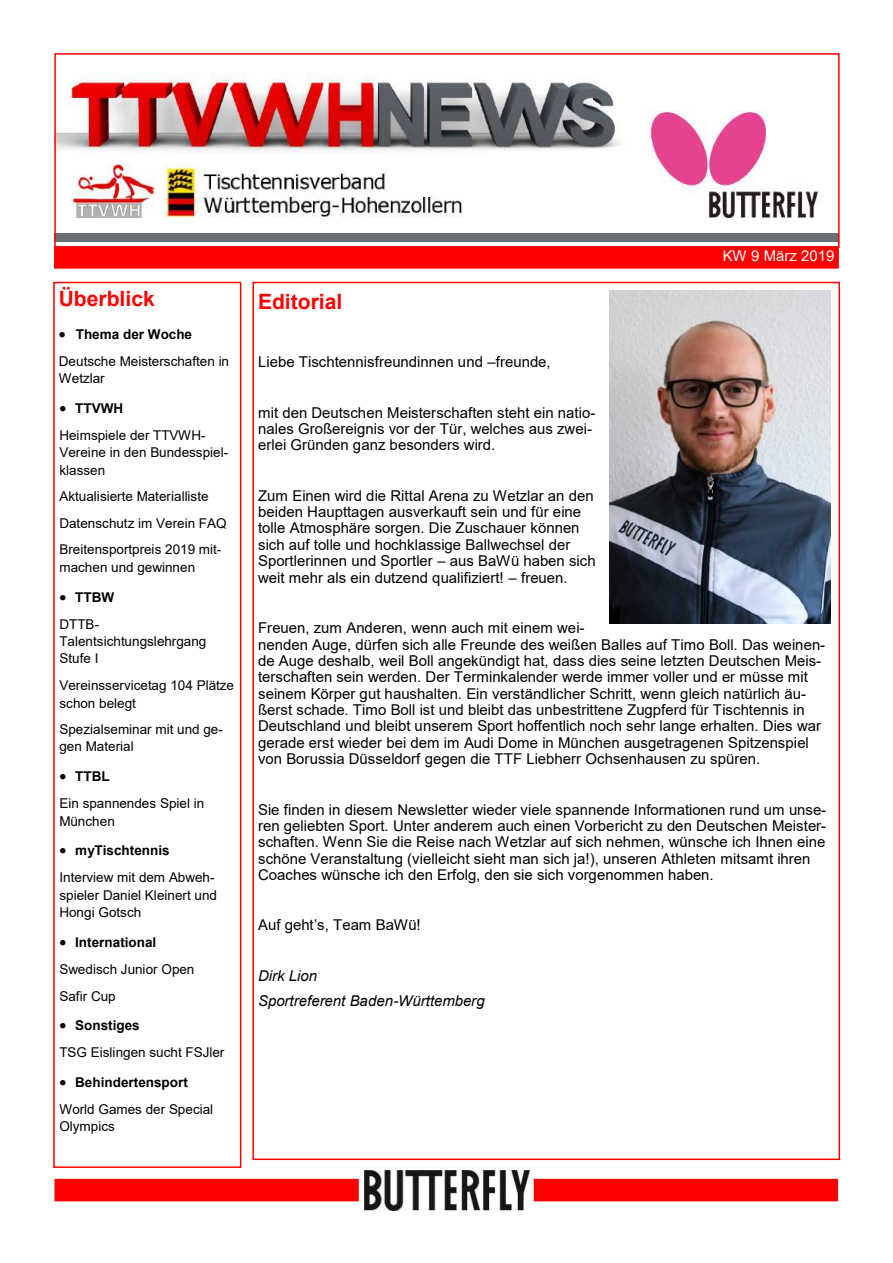
<style>
.page{position:relative;width:893px;height:1263px;background:#fff}
.page>*{position:absolute;margin:0;border:0;box-sizing:border-box;transform-origin:0 0}
.t1{font:700 21px "Arial";color:#f00}
.t2{font:15px/16.4px "Arial";color:#000}
.t3{font:italic 15px/25.2px "Arial";color:#000}
.t4{font:15px "Arial";color:#fff}
.t5{font:13.5px/17.4px "Arial";letter-spacing:.005em;color:#000}
.s1{font-weight:700}
</style>
<div class="page">
<div style="left:54px;top:246px;width:785px;height:23px;background:#f00"></div>
<div style="left:54px;top:233px;width:785px;height:8px;background:#696e74"></div>
<img style="left:365px;top:1170px;width:164px;height:40px">
<div style="left:54px;top:1179px;width:305px;height:22px;background:#f00"></div>
<div style="left:534px;top:1179px;width:304px;height:22px;background:#f00"></div>
<img style="left:73px;top:164px;width:82px;height:54px">
<img style="left:165px;top:165px;width:298px;height:53px">
<img style="left:648px;top:110px;width:173px;height:108px">
<img style="left:57px;top:73px;width:563px;height:81px">
<div style="left:54px;top:53px;width:786px;height:195px;border:2px solid #f00"></div>
<div style="left:53px;top:282px;width:188px;height:886px;border:2px solid #f00"></div>
<img style="left:609px;top:291px;width:222px;height:332px">
<h1 class="t1" style="left:59px;top:287px;width:97px">Überblick</h1>
<p class="t5" style="left:59px;top:320px;width:172px;line-height:27.2px">• <span class="s1">Thema der Woche<br></span>Deutsche Meisterschaften in</p>
<p class="t5" style="left:59px;top:370px;width:47px">Wetzlar</p>
<p class="t5" style="left:59px;top:395px;width:148px;line-height:27.2px">• <span class="s1">TTVWH<br></span>Heimspiele der TTVWH-</p>
<p class="t5" style="left:59px;top:444px;width:170px">Vereine in den Bundesspiel&shy;klassen</p>
<p class="t5" style="left:59px;top:483px;width:169px;line-height:26.4px">Aktualisierte Materialliste<br>Datenschutz im Verein FAQ<br>Breitensportpreis 2019 mit-</p>
<p class="t5" style="left:59px;top:558px;width:137px">machen und gewinnen</p>
<p class="t5" style="left:59px;top:583px;width:56px;line-height:27px">• <span class="s1">TTBW<br></span>DTTB-</p>
<p class="t5" style="left:59px;top:633px;width:149px">Talentsichtungslehrgang<br>Stufe I</p>
<p class="t5" style="left:59px;top:677px;width:176px">Vereinsservicetag 104 Plätze schon belegt</p>
<p class="t5" style="left:59px;top:721px;width:165px">Spezialseminar mit und ge&shy;gen Material</p>
<p class="t5" style="left:59px;top:763px;width:146px;line-height:27.2px">• <span class="s1">TTBL<br></span>Ein spannendes Spiel in</p>
<p class="t5" style="left:59px;top:812px;width:57px">München</p>
<p class="t5" style="left:59px;top:837px;width:157px;line-height:27.2px">• <span class="s1">myTischtennis<br></span>Interview mit dem Abweh-</p>
<p class="t5" style="left:59px;top:886px;width:159px">spieler Daniel Kleinert und<br>Hongi Gotsch</p>
<p class="t5" style="left:59px;top:929px;width:137px;line-height:26.8px">• <span class="s1">International<br></span>Swedisch Junior Open<br>Safir Cup</p>
<p class="t5" style="left:59px;top:1012px;width:167px;line-height:27px">• <span class="s1">Sonstiges<br></span>TSG Eislingen sucht FSJler</p>
<p class="t5" style="left:59px;top:1068px;width:155px;line-height:27px">• <span class="s1">Behindertensport<br></span>World Games der Special</p>
<p class="t5" style="left:59px;top:1118px;width:57px">Olympics</p>
<h1 class="t1" style="left:258px;top:290px;width:86px">Editorial</h1>
<p class="t4" style="left:723px;top:248px;width:113px">KW 9 März 2019</p>
<p class="t2" style="left:258px;top:354px;width:294px">Liebe Tischtennisfreundinnen und –freunde,</p>
<p class="t2" style="left:258px;top:404px;width:339px">mit den Deutschen Meisterschaften steht ein natio&shy;nales Großereignis vor der Tür, welches aus zwei&shy;erlei Gründen ganz besonders wird.</p>
<p class="t2" style="left:258px;top:487px;width:339px">Zum Einen wird die Rittal Arena zu Wetzlar an den beiden Haupttagen ausverkauft sein und für eine tolle Atmosphäre sorgen. Die Zuschauer können sich auf tolle und hochklassige Ballwechsel der Sportlerinnen und Sportler – aus BaWü haben sich weit mehr als ein dutzend qualifiziert! – freuen.</p>
<p class="t2" style="left:258px;top:620px;width:569px">Freuen, zum Anderen, wenn auch mit einem wei-<br>nenden Auge, dürfen sich alle Freunde des weißen Balles auf Timo Boll. Das weinen&shy;de Auge deshalb, weil Boll angekündigt hat, dass dies seine letzten Deutschen Meis&shy;terschaften sein werden. Der Terminkalender werde immer voller und er müsse mit seinem Körper gut haushalten. Ein verständlicher Schritt, wenn gleich natürlich äu&shy;ßerst schade. Timo Boll ist und bleibt das unbestrittene Zugpferd für Tischtennis in Deutschland und bleibt unserem Sport hoffentlich noch sehr lange erhalten. Dies war gerade erst wieder bei dem im Audi Dome in München ausgetragenen Spitzenspiel von Borussia Düsseldorf gegen die TTF Liebherr Ochsenhausen zu spüren.</p>
<p class="t2" style="left:258px;top:801px;width:570px">Sie finden in diesem Newsletter wieder viele spannende Informationen rund um unse&shy;ren geliebten Sport. Unter anderem auch einen Vorbericht zu den Deutschen Meister&shy;schaften. Wenn Sie die Reise nach Wetzlar auf sich nehmen, wünsche ich Ihnen eine schöne Veranstaltung (vielleicht sieht man sich ja!), unseren Athleten mitsamt ihren Coaches wünsche ich den Erfolg, den sie sich vorgenommen haben.</p>
<p class="t2" style="left:258px;top:917px;width:164px">Auf geht’s, Team BaWü!</p>
<p class="t3" style="left:258px;top:963px;width:228px">Dirk Lion<br>Sportreferent Baden-Württemberg</p>
</div>
